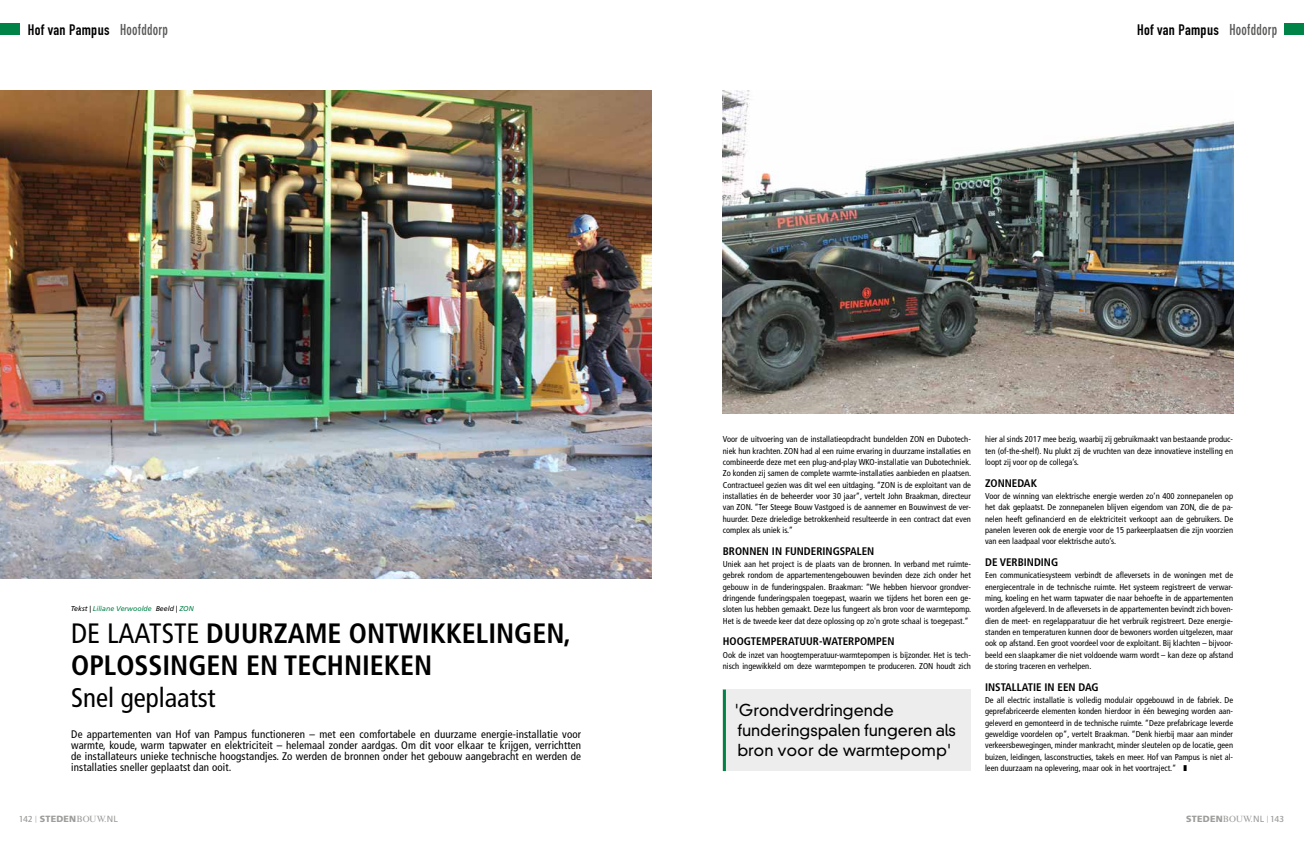
<style>
.page{position:relative;width:1304px;height:842px;background:#fff}
.page>*{position:absolute;margin:0;border:0;box-sizing:border-box;transform-origin:0 0}
.t1{font:700 condensed 28px/32px "Frutiger LT Std";color:#000}
.t2{font:condensed 27px "Frutiger LT Std";color:#000}
.t3{font:300 16px/20px "DIN Neuzeit Grotesk Std";letter-spacing:-.005em;color:#000}
.t4{font:15px "DIN Engschrift Std";letter-spacing:.02em;color:#000;scale:1.04 1}
.t5{font:condensed 11px/11px "Frutiger LT Std";letter-spacing:.01em;color:#000;text-align:justify}
.t6{font:700 condensed 11px "Frutiger LT Std";color:#000}
.t7{font:900 9px "Frutiger LT Std";letter-spacing:.02em;color:#9d9d9c}
.t8{font:condensed 8.5px/11.3px "Frutiger LT Std";color:#000;text-align:justify}
.t9{font:italic 7px "Frutiger LT Std";color:#008347}
.s1{font-family:"DIN Neuzeit Grotesk Std";font-weight:700;font-stretch:condensed;color:#575756}
.s2{color:#000}
.s3{font-weight:400}
.s4{font-family:"Quay Sans ITC Std";font-weight:500}
.s5{font-family:"Quay Sans ITC Std";font-weight:400;font-size:7px}
.s6{font-family:"Times New Roman MT Std";font-weight:400}
</style>
<div class="page">
<div style="left:1284px;top:24px;width:20px;height:11px;background:#008347"></div>
<div style="left:0;top:24px;width:20px;height:11px;background:#008347"></div>
<img style="left:723px;top:91px;width:510px;height:323px">
<img style="left:0;top:91px;width:652px;height:487px">
<div style="left:723px;top:689px;width:248px;height:82px;background:#ededed"></div>
<hr style="left:723px;top:689px;width:3px;height:82px;background:#008347">
<h3 class="t4" style="left:28px;top:21px;width:136px">Hof van Pampus <span class="s1">Hoofddorp</span></h3>
<h3 class="t4" style="left:1137px;top:21px;width:136px">Hof van Pampus <span class="s1">Hoofddorp</span></h3>
<p class="t9" style="left:71px;top:604px;width:124px"><span class="s2">Tekst |</span> Liliane Verwoolde <span class="s2">Beeld |</span> ZON</p>
<h1 class="t1" style="left:71px;top:618px;width:501px"><span class="s3">DE LAATSTE</span> DUURZAME ONTWIKKELINGEN,<br>OPLOSSINGEN EN TECHNIEKEN</h1>
<h2 class="t2" style="left:71px;top:682px;width:146px">Snel geplaatst</h2>
<p class="t5" style="left:71px;top:729px;width:511px">De appartementen van Hof van Pampus functioneren – met een comfortabele en duurzame energie-installatie voor warmte, koude, warm tapwater en elektriciteit – helemaal zonder aardgas. Om dit voor elkaar te krijgen, verrichtten de installateurs unieke technische hoogstandjes. Zo werden de bronnen onder het gebouw aangebracht en werden de installaties sneller geplaatst dan ooit.</p>
<p class="t8" style="left:723px;top:434px;width:250px">Voor de uitvoering van de installatieopdracht bundelden ZON en Dubotech&shy;niek hun krachten. ZON had al een ruime ervaring in duurzame installaties en combineerde deze met een plug-and-play WKO-installatie van Dubotechniek.<br>Zo konden zij samen de complete warmte-installaties aanbieden en plaatsen.<br>Contractueel gezien was dit wel een uitdaging. “ZON is de exploitant van de installaties én de beheerder voor 30 jaar”, vertelt John Braakman, directeur van ZON. “Ter Steege Bouw Vastgoed is de aannemer en Bouwinvest de ver&shy;huurder. Deze drieledige betrokkenheid resulteerde in een contract dat even complex als uniek is.”</p>
<p class="t6" style="left:723px;top:544px;width:153px">BRONNEN IN FUNDERINGSPALEN</p>
<p class="t8" style="left:723px;top:558px;width:250px">Uniek aan het project is de plaats van de bronnen. In verband met ruimte&shy;gebrek rondom de appartementengebouwen bevinden deze zich onder het gebouw in de funderingspalen. Braakman: “We hebben hiervoor grondver&shy;dringende funderingspalen toegepast, waarin we tijdens het boren een ge&shy;sloten lus hebben gemaakt. Deze lus fungeert als bron voor de warmtepomp.<br>Het is de tweede keer dat deze oplossing op zo'n grote schaal is toegepast.”</p>
<p class="t6" style="left:723px;top:635px;width:173px">HOOGTEMPERATUUR-WATERPOMPEN</p>
<p class="t8" style="left:723px;top:649px;width:250px">Ook de inzet van hoogtemperatuur-warmtepompen is bijzonder. Het is tech&shy;nisch ingewikkeld om deze warmtepompen te produceren. ZON houdt zich</p>
<h3 class="t3" style="left:734px;top:700px;width:223px">'Grondverdringende funderingspalen fungeren als bron voor de warmtepomp'</h3>
<p class="t8" style="left:985px;top:434px;width:250px">hier al sinds 2017 mee bezig, waarbij zij gebruikmaakt van bestaande produc&shy;ten (of-the-shelf). Nu plukt zij de vruchten van deze innovatieve instelling en loopt zij voor op de collega’s.</p>
<p class="t6" style="left:985px;top:476px;width:53px">ZONNEDAK</p>
<p class="t8" style="left:985px;top:490px;width:250px">Voor de winning van elektrische energie werden zo’n 400 zonnepanelen op het dak geplaatst. De zonnepanelen blijven eigendom van ZON, die de pa&shy;nelen heeft gefinancierd en de elektriciteit verkoopt aan de gebruikers. De panelen leveren ook de energie voor de 15 parkeerplaatsen die zijn voorzien van een laadpaal voor elektrische auto’s.</p>
<p class="t6" style="left:985px;top:556px;width:75px">DE VERBINDING</p>
<p class="t8" style="left:985px;top:570px;width:250px">Een communicatiesysteem verbindt de afleversets in de woningen met de energiecentrale in de technische ruimte. Het systeem registreert de verwar&shy;ming, koeling en het warm tapwater die naar behoefte in de appartementen worden afgeleverd. In de afleversets in de appartementen bevindt zich boven&shy;dien de meet- en regelapparatuur die het verbruik registreert. Deze energie&shy;standen en temperaturen kunnen door de bewoners worden uitgelezen, maar ook op afstand. Een groot voordeel voor de exploitant. Bij klachten – bijvoor&shy;beeld een slaapkamer die niet voldoende warm wordt – kan deze op afstand de storing traceren en verhelpen.</p>
<p class="t6" style="left:985px;top:680px;width:115px">INSTALLATIE IN EEN DAG</p>
<p class="t8" style="left:985px;top:694px;width:250px">De all electric installatie is volledig modulair opgebouwd in de fabriek. De geprefabriceerde elementen konden hierdoor in één beweging worden aan&shy;geleverd en gemonteerd in de technische ruimte. “Deze prefabricage leverde geweldige voordelen op”, vertelt Braakman. “Denk hierbij maar aan minder verkeersbewegingen, minder mankracht, minder sleutelen op de locatie, geen buizen, leidingen, lasconstructies, takels en meer. Hof van Pampus is niet al&shy;leen duurzaam na oplevering, maar ook in het voortraject.” ❚</p>
<p class="t7" style="left:19px;top:813px;width:101px"><span class="s4">142</span> <span class="s5">|</span> STEDEN<span class="s6">BOUW.</span><span class="s3">NL</span></p>
<p class="t7" style="left:1186px;top:813px;width:99px">STEDEN<span class="s6">BOUW.</span><span class="s3">NL</span> <span class="s5">|</span> <span class="s4">143</span></p>
</div>
